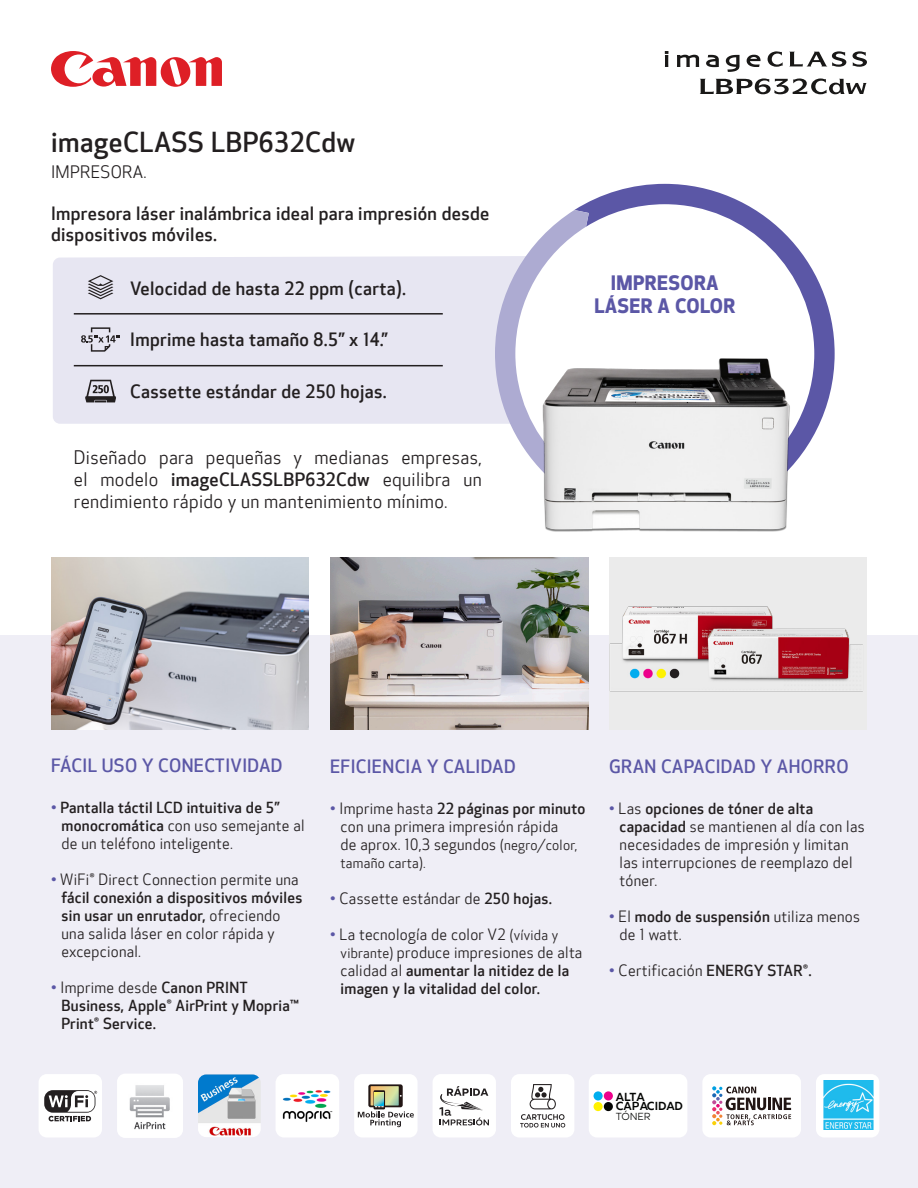
<style>
.page{position:relative;width:918px;height:1188px;background:#fff}
.page>*{position:absolute;margin:0;border:0;box-sizing:border-box;transform-origin:0 0}
.t1{font:500 27px "Optic Sans 301";letter-spacing:.02em;color:#231f20}
.t2{font:700 19.5px "Optic Sans 401";letter-spacing:.02em;color:#5b57a6}
.t3{font:500 18px/21.6px "Optic Sans 301";letter-spacing:.02em;color:#231f20}
.t4{font:18px/21.6px "Optic Sans 201";letter-spacing:.02em;color:#231f20;text-align:justify}
.t5{font:500 18px "Optic Sans 301";letter-spacing:.02em;color:#5b57a6}
.t6{font:16.5px "Optic Sans 201";letter-spacing:.02em;color:#231f20}
.t7{font:15px/18px "Optic Sans 201";letter-spacing:.02em;color:#231f20}
.t8{font:500 15px/18px "Optic Sans 301";letter-spacing:.02em;color:#231f20}
.t9{font:13.5px "Optic Sans 201";letter-spacing:.02em;color:#231f20}
.t10{font:600 11.7px/9.8px "BR Nebula";color:#040503}
.t11{font:300 10.2px "BR Nebula";color:#040503}
.s1{font-family:"Optic Sans 301";font-weight:500}
.s2{font-family:"Optic Sans 201";font-weight:400;color:#5b57a6}
.s3{font-family:"Optic Sans 201";font-weight:400}
.s4{color:#5b57a6}
.s5{font-size:13.5px}
</style>
<div class="page">
<div style="left:0;top:636px;width:918px;height:552px;background:#efeef6"></div>
<img style="left:330px;top:558px;width:259px;height:172px">
<div style="left:53px;top:256px;width:442px;height:168px;background:#e7e6f2"></div>
<svg style="left:574px;top:184px;width:250px;height:109px"></svg>
<svg style="left:495px;top:210px;width:274px;height:83px"></svg>
<svg style="left:51px;top:51px;width:171px;height:36px"></svg>
<img style="left:482px;top:293px;width:353px;height:239px">
<svg style="left:88px;top:275px;width:25px;height:24px"></svg>
<svg style="left:81px;top:327px;width:39px;height:25px"></svg>
<svg style="left:85px;top:380px;width:31px;height:22px"></svg>
<hr style="left:74px;top:313px;width:369px;height:2px;background:#231f20">
<hr style="left:74px;top:365px;width:369px;height:1px;background:#231f20">
<img style="left:51px;top:558px;width:258px;height:172px">
<img style="left:609px;top:561px;width:258px;height:169px">
<img style="left:198px;top:1074px;width:63px;height:63px">
<div style="left:276px;top:1074px;width:63px;height:64px;background:#fff;border-radius:8px"></div>
<img style="left:282px;top:1090px;width:51px;height:32px">
<div style="left:117px;top:1074px;width:66px;height:64px;background:#fff;border-radius:8px"></div>
<img style="left:129px;top:1085px;width:41px;height:45px">
<div style="left:354px;top:1074px;width:64px;height:64px;background:#fff;border-radius:8px"></div>
<div style="left:368px;top:1084px;width:35px;height:23px;background:#221614;border-radius:2px"></div>
<svg style="left:358px;top:1086px;width:56px;height:41px"></svg>
<div style="left:702px;top:1074px;width:99px;height:64px;background:#fff;border-radius:8px"></div>
<svg style="left:712px;top:1086px;width:79px;height:39px"></svg>
<div style="left:433px;top:1074px;width:63px;height:64px;background:#fff;border-radius:8px"></div>
<svg style="left:439px;top:1086px;width:50px;height:39px"></svg>
<div style="left:511px;top:1074px;width:63px;height:64px;background:#fff;border-radius:8px"></div>
<svg style="left:520px;top:1084px;width:45px;height:44px"></svg>
<div style="left:816px;top:1074px;width:63px;height:64px;background:#fff;border-radius:8px"></div>
<img style="left:824px;top:1080px;width:49px;height:50px">
<div style="left:39px;top:1074px;width:63px;height:64px;background:#fff;border-radius:8px"></div>
<svg style="left:44px;top:1090px;width:53px;height:31px"></svg>
<div style="left:589px;top:1074px;width:98px;height:64px;background:#fff;border-radius:8px"></div>
<div style="left:604px;top:1102px;width:9px;height:9px;background:#040503;border-radius:50%"></div>
<div style="left:604px;top:1091px;width:9px;height:9px;background:#ed028c;border-radius:50%"></div>
<div style="left:594px;top:1102px;width:9px;height:9px;background:#fff101;border-radius:50%"></div>
<div style="left:594px;top:1091px;width:9px;height:9px;background:#00aeef;border-radius:50%"></div>
<svg style="left:665px;top:51px;width:3px;height:16px"></svg>
<svg style="left:677px;top:55px;width:22px;height:12px"></svg>
<svg style="left:706px;top:55px;width:13px;height:12px"></svg>
<svg style="left:726px;top:55px;width:14px;height:17px"></svg>
<svg style="left:747px;top:55px;width:14px;height:12px"></svg>
<svg style="left:768px;top:51px;width:15px;height:16px"></svg>
<svg style="left:789px;top:51px;width:57px;height:16px"></svg>
<svg style="left:853px;top:51px;width:14px;height:16px"></svg>
<svg style="left:700px;top:78px;width:167px;height:16px"></svg>
<p class="t1" style="left:51px;top:127px;width:306px">imageCLASS LBP632Cdw</p>
<p class="t6" style="left:51px;top:163px;width:97px">IMPRESORA.</p>
<p class="t3" style="left:51px;top:203px;width:440px">Impresora láser inalámbrica ideal para impresión desde dispositivos móviles.</p>
<p class="t3" style="left:130px;top:278px;width:277px">Velocidad de hasta 22 ppm (carta).</p>
<p class="t3" style="left:130px;top:329px;width:259px">Imprime hasta tamaño 8.5” x 14.”</p>
<p class="t3" style="left:130px;top:381px;width:258px">Cassette estándar de 250 hojas.</p>
<p class="t4" style="left:74px;top:448px;width:409px">Diseñado para pequeñas y medianas empresas, el modelo <span class="s1">imageCLASSLBP632Cdw</span> equilibra un rendimiento rápido y un mantenimiento mínimo.</p>
<p class="t2" style="left:611px;top:271px;width:109px">IMPRESORA</p>
<p class="t2" style="left:594px;top:294px;width:142px">LÁSER A COLOR</p>
<p class="t5" style="left:51px;top:755px;width:233px">FÁCIL USO Y CONECTIVIDAD</p>
<p class="t8" style="left:62px;top:799px;width:244px;text-indent:-10px"><span class="s2">•</span> Pantalla táctil LCD intuitiva de 5” monocromática <span class="s3">con uso semejante al de un teléfono inteligente.</span></p>
<p class="t7" style="left:62px;top:871px;width:242px;text-indent:-10px"><span class="s4">•</span> WiFi® Direct Connection permite una <span class="s1">fácil conexión a dispositivos móviles sin usar un enrutador,</span> ofreciendo una salida láser en color rápida y excepcional.</p>
<p class="t8" style="left:62px;top:979px;width:239px;text-indent:-10px"><span class="s2">•</span> <span class="s3">Imprime desde</span> Canon PRINT<br>Business, Apple® AirPrint y Mopria™<br>Print® Service.</p>
<p class="t5" style="left:330px;top:756px;width:187px">EFICIENCIA Y CALIDAD</p>
<p class="t7" style="left:341px;top:800px;width:246px;text-indent:-10px"><span class="s4">•</span> Imprime hasta <span class="s1">22 páginas por minuto </span>con una primera impresión rápida<br>de aprox. 10,3 segundos <span class="s5">(negro/color,</span></p>
<p class="t9" style="left:341px;top:856px;width:87px">tamaño carta).</p>
<p class="t7" style="left:330px;top:890px;width:224px"><span class="s4">•</span> Cassette estándar de <span class="s1">250 hojas.</span></p>
<p class="t7" style="left:341px;top:926px;width:243px;text-indent:-10px"><span class="s4">•</span> La tecnología de color V2 <span class="s5">(vívida y vibrante)</span> produce impresiones de alta calidad al <span class="s1">aumentar la nitidez de la imagen y la vitalidad del color.</span></p>
<p class="t5" style="left:609px;top:756px;width:241px">GRAN CAPACIDAD Y AHORRO</p>
<p class="t7" style="left:620px;top:800px;width:246px;text-indent:-10px"><span class="s4">•</span> Las <span class="s1">opciones de tóner de alta capacidad</span> se mantienen al día con las necesidades de impresión y limitan las interrupciones de reemplazo del tóner.</p>
<p class="t7" style="left:620px;top:908px;width:242px;text-indent:-10px"><span class="s4">•</span> El <span class="s1">modo de suspensión</span> utiliza menos de 1 watt.</p>
<p class="t7" style="left:609px;top:962px;width:204px"><span class="s4">•</span> Certificación <span class="s1">ENERGY STAR®.</span></p>
<p class="t10" style="left:616px;top:1091px;width:69px">ALTA<br>CAPACIDAD</p>
<p class="t11" style="left:616px;top:1110px;width:37px">TÓNER</p>
</div>
